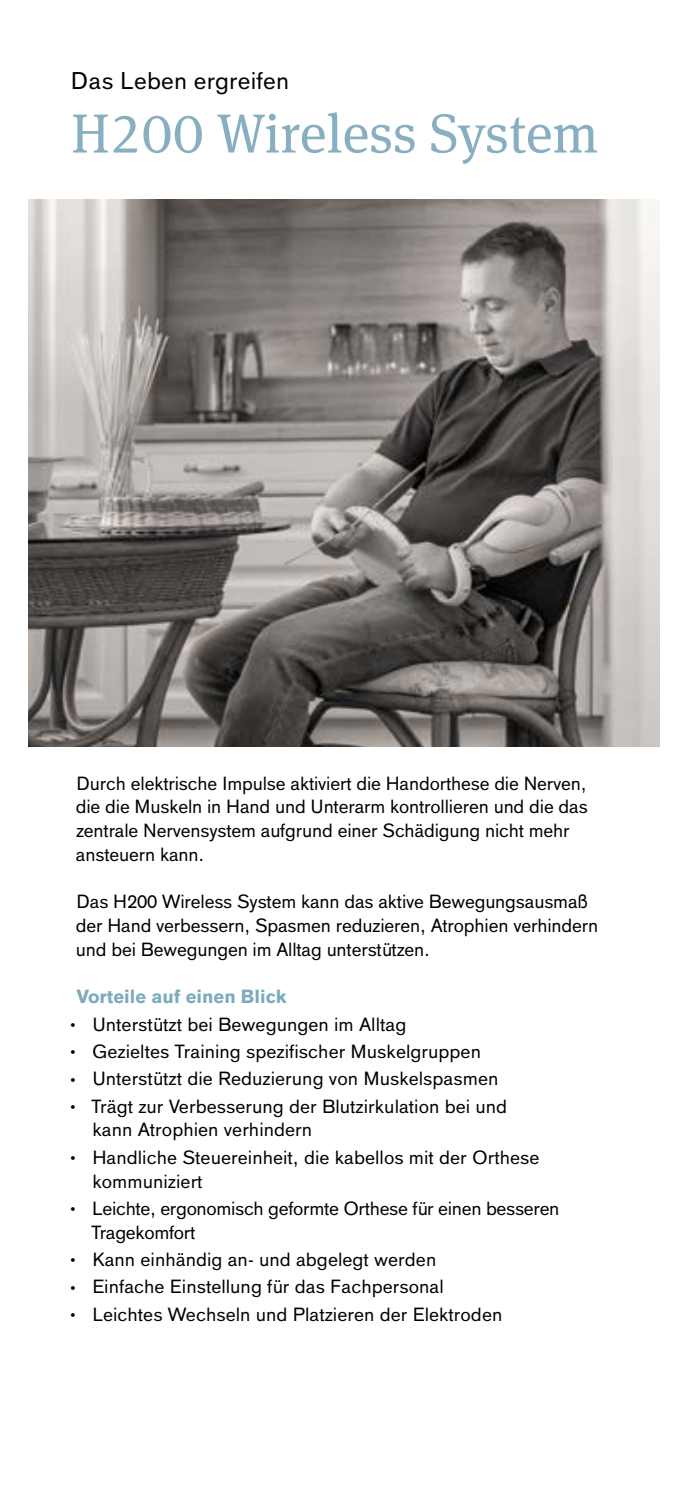
<style>
.page{position:relative;width:688px;height:1489px;background:#fff}
.page>*{position:absolute;margin:0;border:0;box-sizing:border-box;transform-origin:0 0}
.t1{font:55px "OBO Serif";color:#87afc1}
.t2{font:23.75px "OBO Sans";letter-spacing:.005em;color:#000}
.t3{font:18.75px/23.8px "OBO Sans";letter-spacing:-.01em;color:#000}
.t4{font:700 18.75px "OBO Sans";color:#7cabbc}
.s1{font-size:14px}
</style>
<div class="page">
<img style="left:28px;top:199px;width:631px;height:547px">
<p class="t2" style="left:71px;top:67px;width:220px">Das Leben ergreifen</p>
<h1 class="t1" style="left:71px;top:101px;width:528px">H200 Wireless System</h1>
<p class="t3" style="left:76px;top:771px;width:513px">Durch elektrische Impulse aktiviert die Handorthese die Nerven, die die Muskeln in Hand und Unterarm kontrollieren und die das zentrale Nervensystem aufgrund einer Schädigung nicht mehr ansteuern kann.</p>
<p class="t3" style="left:76px;top:890px;width:524px">Das H200 Wireless System kann das aktive Bewegungsausmaß der Hand verbessern, Spasmen reduzieren, Atrophien verhindern und bei Bewegungen im Alltag unterstützen.</p>
<p class="t4" style="left:77px;top:985px;width:212px">Vorteile auf einen Blick</p>
<p class="t3" style="left:70px;top:1012px;width:337px"><span class="s1">•</span> Unterstützt bei Bewegungen im Alltag</p>
<p class="t3" style="left:70px;top:1039px;width:412px"><span class="s1">•</span> Gezieltes Training spezifischer Muskelgruppen</p>
<p class="t3" style="left:70px;top:1066px;width:429px"><span class="s1">•</span> Unterstützt die Reduzierung von Muskelspasmen</p>
<p class="t3" style="left:92px;top:1094px;width:416px;text-indent:-22px"><span class="s1">•</span> Trägt zur Verbesserung der Blutzirkulation bei und kann Atrophien verhindern</p>
<p class="t3" style="left:92px;top:1145px;width:448px;text-indent:-22px"><span class="s1">•</span> Handliche Steuereinheit, die kabellos mit der Orthese kommuniziert</p>
<p class="t3" style="left:91px;top:1196px;width:470px;text-indent:-21px"><span class="s1">•</span> Leichte, ergonomisch geformte Orthese für einen besseren<br>Tragekomfort</p>
<p class="t3" style="left:70px;top:1247px;width:367px"><span class="s1">•</span> Kann einhändig an- und abgelegt werden</p>
<p class="t3" style="left:70px;top:1274px;width:375px"><span class="s1">•</span> Einfache Einstellung für das Fachpersonal</p>
<p class="t3" style="left:70px;top:1301px;width:433px"><span class="s1">•</span> Leichtes Wechseln und Platzieren der Elektroden</p>
</div>
